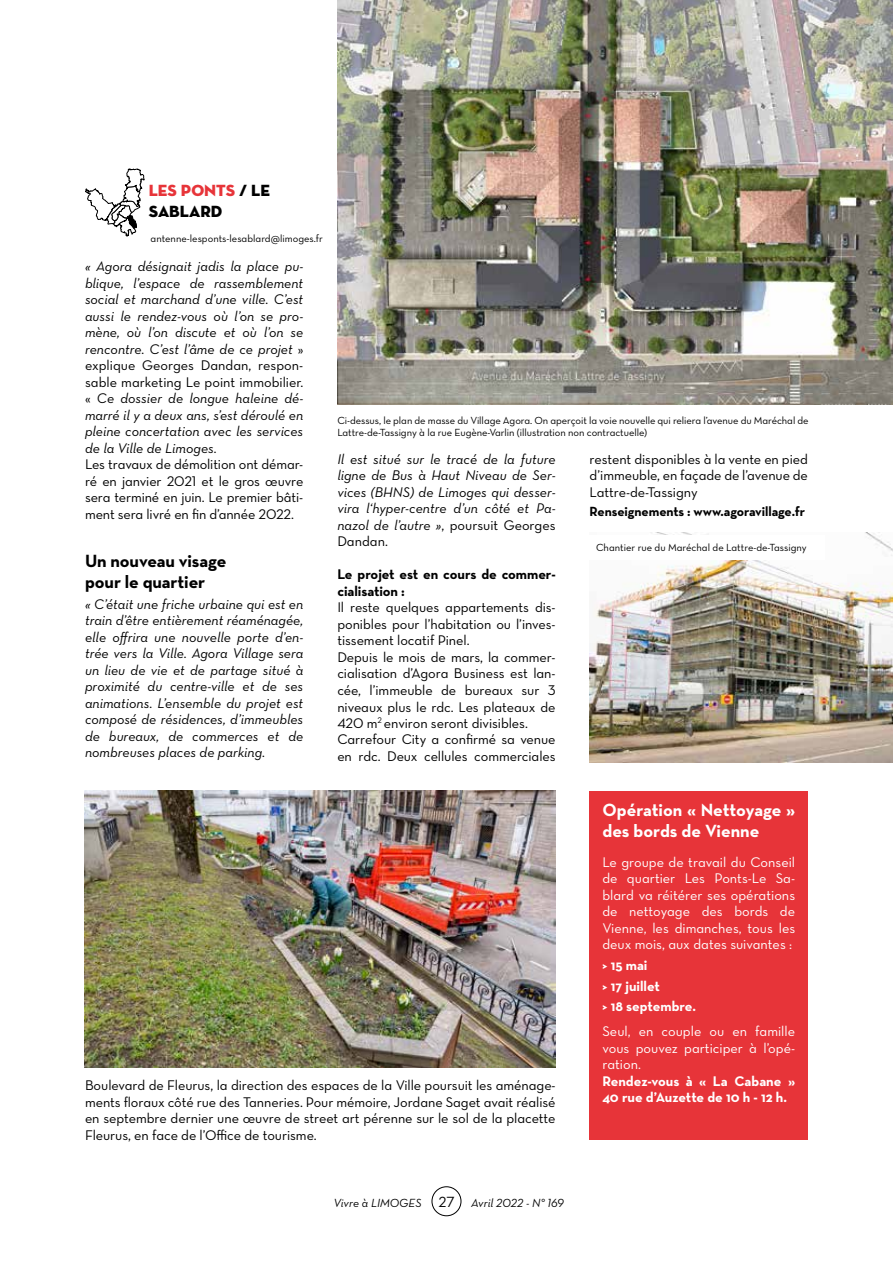
<style>
.page{position:relative;width:893px;height:1263px;background:#fff}
.page>*{position:absolute;margin:0;border:0;box-sizing:border-box;transform-origin:0 0}
.t1{font:700 18px/21px "Neutra Text";color:#fff}
.t2{font:700 18px/21px "Neutra Text";letter-spacing:-.005em;color:#000}
.t3{font:16.5px/21px "Neutra Disp Titling";color:#000}
.t4{font:14.25px/16.5px "Neutra Text Book Alt";letter-spacing:-.005em;color:#000;text-align:justify}
.t5{font:14.25px/16.5px "Neutra Text Book Italic Alt";color:#000;text-align:justify}
.t6{font:14.25px/16.5px "Neutra Text Book Alt";color:#fff;text-align:justify}
.t7{font:700 14.25px/20.7px "Neutra Text";color:#fff}
.t8{font:700 14.25px/16.5px "Neutra Text";letter-spacing:-.005em;color:#000}
.t9{font:700 13.5px "Neutra Text";letter-spacing:-.005em;color:#000}
.t10{font:12px "Neutra Text Book Italic Alt";color:#000}
.t11{font:10.5px/12px "Neutra Text Book Alt";letter-spacing:-.005em;color:#000}
.s1{color:#e73439}
.s2{font-family:"Neutra Text Book Alt"}
.s3{font-family:"Neutra Text Book Italic Alt"}
.s4{font-family:"Neutra Text Book Alt";font-size:15px}
</style>
<div class="page">
<svg style="left:85px;top:168px;width:60px;height:69px"></svg>
<img style="left:85px;top:791px;width:471px;height:276px">
<div style="left:590px;top:791px;width:218px;height:349px;background:#e73439"></div>
<img style="left:590px;top:533px;width:303px;height:230px">
<img style="left:338px;top:0;width:555px;height:404px">
<div style="left:587px;top:535px;width:238px;height:24px;background:#fff"></div>
<div style="left:432px;top:1186px;width:29px;height:30px;border:1px solid #000;border-radius:50%"></div>
<p class="t3" style="left:149px;top:180px;width:123px"><span class="s1">LES PONTS</span> / LE<br>SABLARD</p>
<p class="t11" style="left:151px;top:232px;width:174px">antenne-lesponts-lesablard@limoges.fr</p>
<p class="t5" style="left:85px;top:258px;width:220px">« Agora désignait jadis la place pu&shy;blique, l’espace de rassemblement social et marchand d’une ville. C’est aussi le rendez-vous où l’on se pro&shy;mène, où l’on discute et où l’on se rencontre. C’est l’âme de ce projet <span class="s2">»</span></p>
<p class="t4" style="left:85px;top:357px;width:220px">explique Georges Dandan, respon&shy;sable marketing Le point immobilier.</p>
<p class="t5" style="left:85px;top:390px;width:220px"><span class="s2">«</span> Ce dossier de longue haleine dé&shy;marré il y a deux ans, s’est déroulé en pleine concertation avec les services de la Ville de Limoges.</p>
<p class="t4" style="left:85px;top:456px;width:220px">Les travaux de démolition ont démar&shy;ré en janvier 2021 et le gros œuvre sera terminé en juin. Le premier bâti&shy;ment sera livré en fin d’année 2022.</p>
<p class="t2" style="left:85px;top:550px;width:143px">Un nouveau visage pour le quartier</p>
<p class="t5" style="left:85px;top:595px;width:220px">« C’était une friche urbaine qui est en train d’être entièrement réaménagée, elle offrira une nouvelle porte d’en&shy;trée vers la Ville. Agora Village sera un lieu de vie et de partage situé à proximité du centre-ville et de ses animations. L’ensemble du projet est composé de résidences, d’immeubles de bureaux, de commerces et de nombreuses places de parking.</p>
<p class="t11" style="left:337px;top:414px;width:473px">Ci-dessus, le plan de masse du Village Agora. On aperçoit la voie nouvelle qui reliera l’avenue du Maréchal de<br>Lattre-de-Tassigny à la rue Eugène-Varlin (illustration non contractuelle)</p>
<p class="t5" style="left:337px;top:451px;width:220px">Il est situé sur le tracé de la future ligne de Bus à Haut Niveau de Ser&shy;vices (BHNS) de Limoges qui desser&shy;vira l‘hyper-centre d’un côté et Pa-</p>
<p class="t4" style="left:337px;top:517px;width:220px"><span class="s3">nazol de l’autre »</span>, poursuit Georges<br>Dandan.</p>
<p class="t8" style="left:337px;top:566px;width:220px">Le projet est en cours de commer&shy;cialisation :</p>
<p class="t4" style="left:337px;top:599px;width:220px;text-align:left">Il reste quelques appartements dis&shy;ponibles pour l’habitation ou l’inves&shy;tissement locatif Pinel.<br>Depuis le mois de mars, la commer&shy;cialisation d’Agora Business est lan&shy;cée, l’immeuble de bureaux sur 3 niveaux plus le rdc. Les plateaux de 420 m<sup>2</sup> environ seront divisibles.<br>Carrefour City a confirmé sa venue en rdc. Deux cellules commerciales</p>
<p class="t4" style="left:590px;top:451px;width:220px">restent disponibles à la vente en pied d’immeuble, en façade de l’avenue de Lattre-de-Tassigny</p>
<p class="t9" style="left:590px;top:503px;width:217px">Renseignements : www.agoravillage.fr</p>
<p class="t11" style="left:596px;top:541px;width:212px">Chantier rue du Maréchal de Lattre-de-Tassigny</p>
<p class="t4" style="left:85px;top:1077px;width:472px">Boulevard de Fleurus, la direction des espaces de la Ville poursuit les aménage&shy;ments floraux côté rue des Tanneries. Pour mémoire, Jordane Saget avait réalisé en septembre dernier une œuvre de street art pérenne sur le sol de la placette Fleurus, en face de l’Office de tourisme.</p>
<p class="t10" style="left:334px;top:1195px;width:232px">Vivre à LIMOGES <span class="s4">27</span> Avril 2022 - N° 169</p>
<p class="t1" style="left:602px;top:799px;width:194px">Opération « Nettoyage » des bords de Vienne</p>
<p class="t6" style="left:602px;top:853px;width:194px">Le groupe de travail du Conseil de quartier Les Ponts-Le Sa&shy;blard va réitérer ses opérations de nettoyage des bords de Vienne, les dimanches, tous les deux mois, aux dates suivantes :</p>
<p class="t7" style="left:602px;top:954px;width:95px">&gt; 15 mai<br>&gt; 17 juillet<br>&gt; 18 septembre.</p>
<p class="t6" style="left:602px;top:1023px;width:194px">Seul, en couple ou en famille vous pouvez participer à l’opé&shy;ration.</p>
<p class="t7" style="left:602px;top:1072px;width:194px;line-height:16.5px">Rendez-vous à « La Cabane »<br>40 rue d’Auzette de 10 h - 12 h.</p>
</div>
